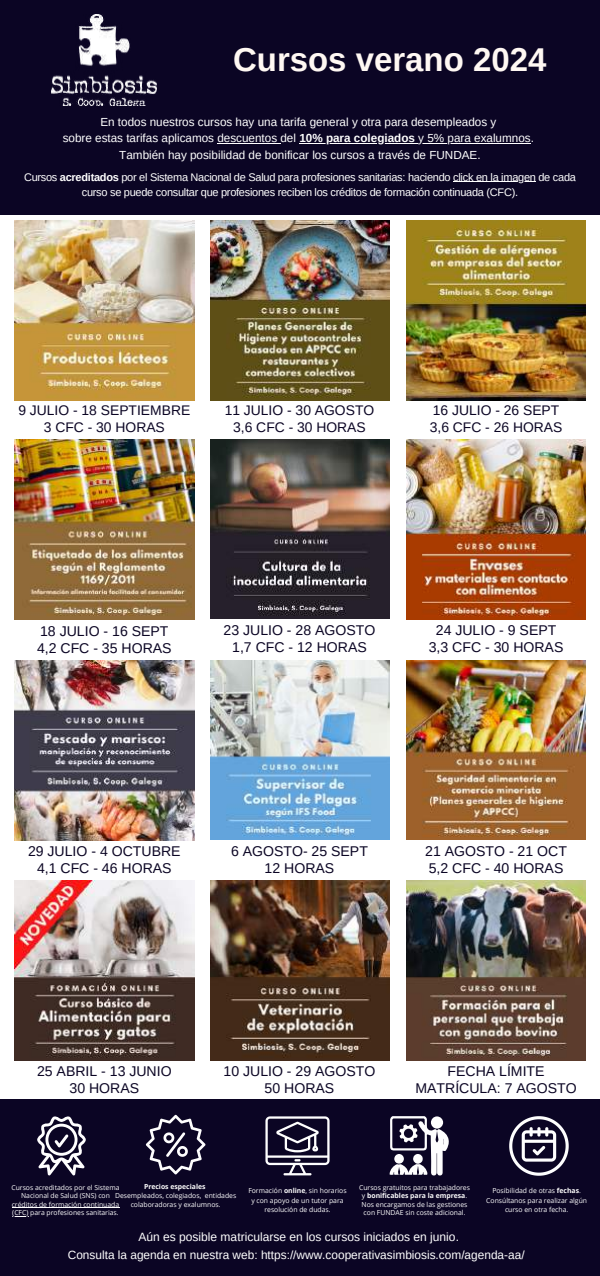
<style>
.page{position:relative;width:600px;height:1276px;background:#fff}
.page>*{position:absolute;margin:0;border:0;box-sizing:border-box;transform-origin:0 0}
.t1{font:700 33px "Arimo";color:#fff8f3}
.t2{font:14.1px/16.9px "Arimo";color:#0b0524;text-align:center}
.t3{font:13.9px/16.2px "Arimo";color:#0b0524;text-align:center}
.t4{font:12px "Arimo";color:#fff}
.t5{font:11.9px "Arimo";color:#fff}
.t6{font:11.7px/16.5px "Arimo";color:#fff;text-align:center}
.t7{font:11px/15px "Arimo";letter-spacing:-.025em;color:#fff;text-align:center}
.t8{font:6.8px/8.5px "Open Sans";color:#fefefe;text-align:center}
.t9{font:700 6.8px "Open Sans";color:#fefefe}
.s1{font-weight:700}
</style>
<div class="page">
<div style="left:0;top:1099px;width:600px;height:176px;background:#0b0524"></div>
<svg style="left:37px;top:1116px;width:49px;height:59px"></svg>
<hr style="left:12px;top:1206px;width:107px;height:1px;background:#fefefe">
<svg style="left:146px;top:1114px;width:59px;height:59px"></svg>
<svg style="left:265px;top:1116px;width:64px;height:58px"></svg>
<svg style="left:389px;top:1116px;width:60px;height:59px"></svg>
<svg style="left:509px;top:1116px;width:59px;height:59px"></svg>
<div style="left:0;top:0;width:600px;height:214px;background:#0b0524"></div>
<img style="left:51px;top:14px;width:105px;height:92px">
<img style="left:407px;top:221px;width:179px;height:179px">
<img style="left:407px;top:439px;width:179px;height:180px">
<img style="left:210px;top:660px;width:179px;height:179px">
<img style="left:210px;top:221px;width:179px;height:179px">
<img style="left:407px;top:880px;width:179px;height:179px">
<img style="left:15px;top:221px;width:179px;height:179px">
<img style="left:210px;top:880px;width:179px;height:179px">
<img style="left:15px;top:439px;width:179px;height:180px">
<img style="left:210px;top:439px;width:179px;height:179px">
<img style="left:15px;top:660px;width:179px;height:179px">
<img style="left:407px;top:660px;width:179px;height:179px">
<img style="left:15px;top:880px;width:179px;height:179px">
<hr style="left:453px;top:181px;width:83px;height:1px;background:#fff">
<hr style="left:217px;top:143px;width:63px;height:1px;background:#fff">
<hr style="left:299px;top:143px;width:116px;height:1px;background:#fff">
<hr style="left:415px;top:143px;width:116px;height:1px;background:#fff">
<h1 class="t1" style="left:233px;top:41px;width:315px">Cursos verano 2024</h1>
<h3 class="t6" style="left:63px;top:113px;width:473px">En todos nuestros cursos hay una tarifa general y otra para desempleados y<br>sobre estas tarifas aplicamos descuentos del <span class="s1">10% para colegiados</span> y 5% para exalumnos.<br>También hay posibilidad de bonificar los cursos a través de FUNDAE.</h3>
<h3 class="t7" style="left:24px;top:169px;width:553px">Cursos <span class="s1">acreditados</span> por el Sistema Nacional de Salud para profesiones sanitarias: haciendo click en la imagen de cada curso se puede consultar que profesiones reciben los créditos de formación continuada (CFC).</h3>
<h3 class="t3" style="left:18px;top:402px;width:173px">9 JULIO - 18 SEPTIEMBRE<br>3 CFC - 30 HORAS</h3>
<h3 class="t3" style="left:225px;top:402px;width:151px">11 JULIO - 30 AGOSTO<br>3,6 CFC - 30 HORAS</h3>
<h3 class="t3" style="left:430px;top:402px;width:134px;text-align:left">16 JULIO - 26 SEPT<br>3,6 CFC - 26 HORAS</h3>
<h2 class="t2" style="left:37px;top:622px;width:136px;text-align:left">18 JULIO - 16 SEPT<br>4,2 CFC - 35 HORAS</h2>
<h2 class="t2" style="left:224px;top:621px;width:153px">23 JULIO - 28 AGOSTO<br>1,7 CFC - 12 HORAS</h2>
<h2 class="t2" style="left:429px;top:621px;width:136px">24 JULIO - 9 SEPT<br>3,3 CFC - 30 HORAS</h2>
<h2 class="t2" style="left:28px;top:842px;width:154px">29 JULIO - 4 OCTUBRE<br>4,1 CFC - 46 HORAS</h2>
<h2 class="t2" style="left:425px;top:842px;width:143px;text-align:left">21 AGOSTO - 21 OCT<br>5,2 CFC - 40 HORAS</h2>
<h2 class="t2" style="left:231px;top:842px;width:138px">6 AGOSTO- 25 SEPT<br>12 HORAS</h2>
<h2 class="t2" style="left:37px;top:1062px;width:136px">25 ABRIL - 13 JUNIO<br>30 HORAS</h2>
<h2 class="t2" style="left:224px;top:1062px;width:153px">10 JULIO - 29 AGOSTO<br>50 HORAS</h2>
<h2 class="t2" style="left:415px;top:1062px;width:163px">FECHA LÍMITE<br>MATRÍCULA: 7 AGOSTO</h2>
<p class="t8" style="left:11px;top:1182px;width:110px">Cursos acreditados por el Sistema Nacional de Salud (SNS) con créditos de formación continuada (CFC) para profesiones sanitarias.</p>
<p class="t9" style="left:144px;top:1181px;width:63px">Precios especiales</p>
<p class="t8" style="left:115px;top:1190px;width:123px;line-height:9.3px">Desempleados, colegiados, entidades colaboradoras y exalumnos.</p>
<p class="t8" style="left:248px;top:1185px;width:100px;line-height:9.3px">Formación <span class="s1">online</span>, sin horarios y con apoyo de un tutor para resolución de dudas.</p>
<p class="t8" style="left:359px;top:1182px;width:113px">Cursos gratuitos para trabajadores y <span class="s1">bonificables para la empresa</span>.<br>Nos encargamos de las gestiones con FUNDAE sin coste adicional.</p>
<p class="t8" style="left:486px;top:1185px;width:102px;line-height:9.3px">Posibilidad de otras <span class="s1">fechas</span>.<br>Consúltanos para realizar algún curso en otra fecha.</p>
<h3 class="t4" style="left:139px;top:1229px;width:322px">Aún es posible matricularse en los cursos iniciados en junio.</h3>
<h3 class="t5" style="left:68px;top:1247px;width:458px">Consulta la agenda en nuestra web: https://www.cooperativasimbiosis.com/agenda-aa/</h3>
</div>
